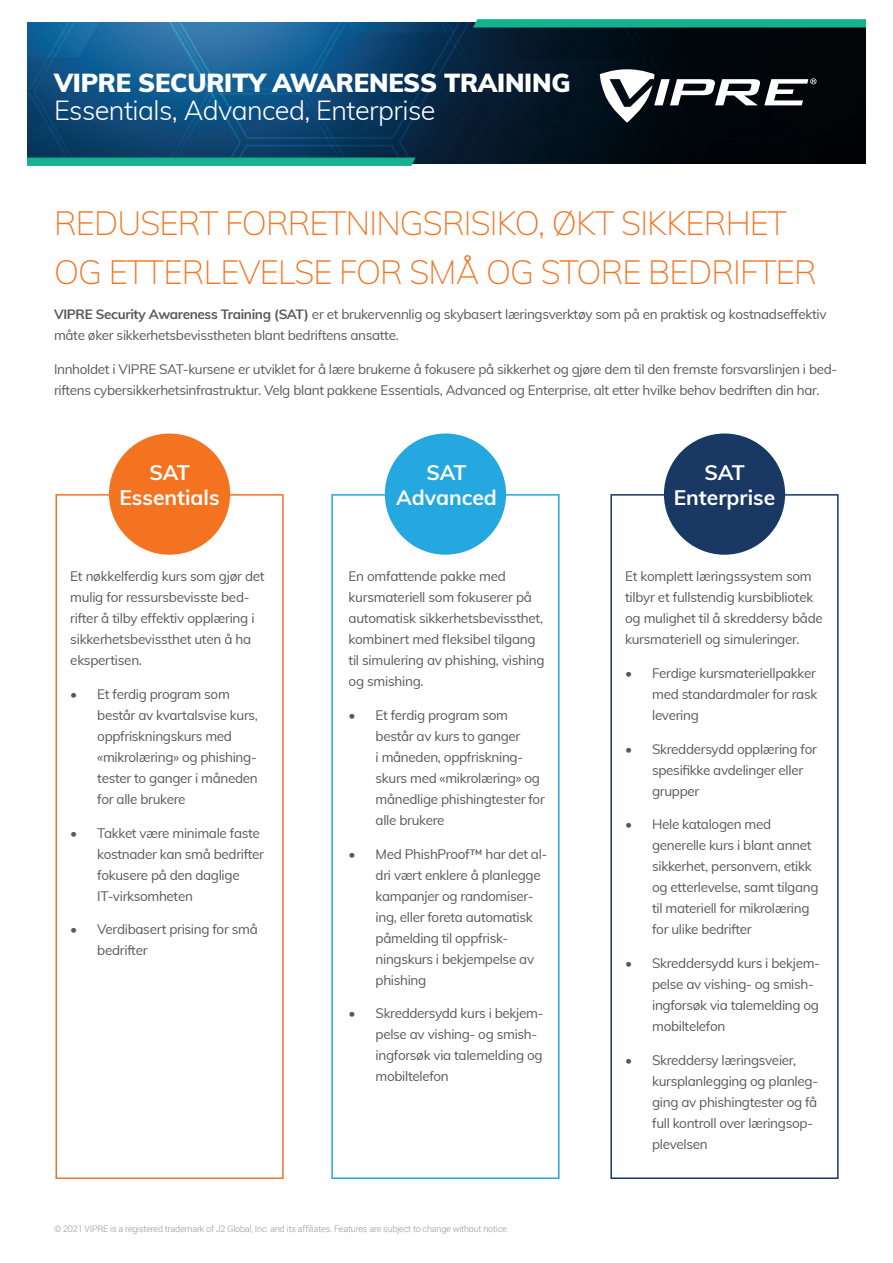
<style>
.page{position:relative;width:893px;height:1263px;background:#fff}
.page>*{position:absolute;margin:0;border:0;box-sizing:border-box;transform-origin:0 0}
.t1{font:200 33px/49.5px "Muli";letter-spacing:-.025em;color:#f47321}
.t2{font:300 27px "Muli";letter-spacing:-.02em;color:#fff}
.t3{font:900 25.5px "Muli";letter-spacing:-.01em;color:#fff}
.t4{font:700 21px "Muli";color:#fff}
.t5{font:13.5px/21px "Muli";letter-spacing:-.025em;color:#57585a}
.t6{font:300 9px "Roboto";letter-spacing:-.02em;color:#939598}
.s1{font-weight:700}
</style>
<div class="page">
<svg style="left:27px;top:22px;width:839px;height:142px;background:#0a3250"></svg>
<svg style="left:473px;top:19px;width:393px;height:9px;background:#16aa89"></svg>
<svg style="left:27px;top:158px;width:389px;height:8px;background:#15b38e"></svg>
<svg style="left:600px;top:69px;width:216px;height:54px"></svg>
<div style="left:56px;top:494px;width:228px;height:685px;border:2px solid #f47323"></div>
<div style="left:110px;top:434px;width:119px;height:120px;background:#f47321;border-radius:50%"></div>
<div style="left:109px;top:433px;width:121px;height:122px;border:2px solid #f47323;border-radius:50%"></div>
<div style="left:331px;top:494px;width:228px;height:685px;border:2px solid #24a6df"></div>
<div style="left:386px;top:434px;width:119px;height:120px;background:#25a7df;border-radius:50%"></div>
<div style="left:385px;top:433px;width:121px;height:122px;border:2px solid #24a6df;border-radius:50%"></div>
<div style="left:610px;top:494px;width:229px;height:685px;border:2px solid #153864"></div>
<div style="left:665px;top:434px;width:119px;height:120px;background:#1a3864;border-radius:50%"></div>
<div style="left:664px;top:433px;width:121px;height:122px;border:2px solid #153864;border-radius:50%"></div>
<h3 class="t3" style="left:54px;top:64px;width:518px">VIPRE SECURITY AWARENESS TRAINING</h3>
<h2 class="t2" style="left:54px;top:91px;width:383px">Essentials, Advanced, Enterprise</h2>
<p class="t1" style="left:54px;top:197px;width:764px">REDUSERT FORRETNINGSRISIKO, ØKT SIKKERHET<br>OG ETTERLEVELSE FOR SMÅ OG STORE BEDRIFTER</p>
<p class="t5" style="left:54px;top:303px;width:774px"><span class="s1">VIPRE Security Awareness Training (SAT)</span> er et brukervennlig og skybasert læringsverktøy som på en praktisk og kostnadseffektiv måte øker sikkerhetsbevisstheten blant bedriftens ansatte.</p>
<p class="t5" style="left:54px;top:358px;width:785px">Innholdet i VIPRE SAT-kursene er utviklet for å lære brukerne å fokusere på sikkerhet og gjøre dem til den fremste forsvarslinjen i bed&shy;riftens cybersikkerhetsinfrastruktur. Velg blant pakkene Essentials, Advanced og Enterprise, alt etter hvilke behov bedriften din har.</p>
<p class="t4" style="left:149px;top:457px;width:42px">SAT</p>
<p class="t4" style="left:119px;top:482px;width:102px">Essentials</p>
<p class="t4" style="left:426px;top:457px;width:42px">SAT</p>
<p class="t4" style="left:396px;top:482px;width:102px">Advanced</p>
<p class="t4" style="left:704px;top:457px;width:42px">SAT</p>
<p class="t4" style="left:674px;top:482px;width:103px">Enterprise</p>
<p class="t5" style="left:70px;top:565px;width:196px">Et nøkkelferdig kurs som gjør det mulig for ressursbevisste bed&shy;rifter å tilby effektiv opplæring i sikkerhetsbevissthet uten å ha ekspertisen.</p>
<p class="t5" style="left:97px;top:683px;width:162px;text-indent:-27px">• Et ferdig program som består av kvartalsvise kurs, oppfriskningskurs med «mikrolæring» og phishing&shy;tester to ganger i måneden for alle brukere</p>
<p class="t5" style="left:97px;top:821px;width:168px;text-indent:-27px">• Takket være minimale faste kostnader kan små bedrifter fokusere på den daglige<br>IT-virksomheten</p>
<p class="t5" style="left:97px;top:918px;width:162px;text-indent:-27px">• Verdibasert prising for små bedrifter</p>
<p class="t5" style="left:349px;top:565px;width:198px">En omfattende pakke med kursmateriell som fokuserer på automatisk sikkerhetsbevissthet, kombinert med fleksibel tilgang til simulering av phishing, vishing og smishing.</p>
<p class="t5" style="left:376px;top:704px;width:171px;text-indent:-27px">• Et ferdig program som består av kurs to ganger<br>i måneden, oppfriskning&shy;skurs med «mikrolæring» og månedlige phishingtester for alle brukere</p>
<p class="t5" style="left:376px;top:842px;width:173px;text-indent:-27px">• Med PhishProof™ har det al&shy;dri vært enklere å planlegge kampanjer og randomiser&shy;ing, eller foreta automatisk påmelding til oppfrisk&shy;ningskurs i bekjempelse av phishing</p>
<p class="t5" style="left:376px;top:1002px;width:169px;text-indent:-27px">• Skreddersydd kurs i bekjem&shy;pelse av vishing- og smish&shy;ingforsøk via talemelding og mobiltelefon</p>
<p class="t5" style="left:625px;top:565px;width:199px">Et komplett læringssystem som tilbyr et fullstendig kursbibliotek og mulighet til å skreddersy både kursmateriell og simuleringer.</p>
<p class="t5" style="left:652px;top:662px;width:167px;text-align:justify;text-indent:-27px">• Ferdige kursmateriellpakker med standardmaler for rask levering</p>
<p class="t5" style="left:652px;top:737px;width:166px;text-indent:-27px">• Skreddersydd opplæring for spesifikke avdelinger eller grupper</p>
<p class="t5" style="left:652px;top:813px;width:168px;text-indent:-27px">• Hele katalogen med generelle kurs i blant annet sikkerhet, personvern, etikk og etterlevelse, samt tilgang til materiell for mikrolæring for ulike bedrifter</p>
<p class="t5" style="left:652px;top:952px;width:169px;text-indent:-27px">• Skreddersydd kurs i bekjem&shy;pelse av vishing- og smish&shy;ingforsøk via talemelding og mobiltelefon</p>
<p class="t5" style="left:652px;top:1049px;width:168px;text-indent:-27px">• Skreddersy læringsveier, kursplanlegging og planleg&shy;ging av phishingtester og få full kontroll over læringsop&shy;plevelsen</p>
<p class="t6" style="left:54px;top:1222px;width:456px">© 2021 VIPRE is a registered trademark of J2 Global, Inc. and its affiliates. Features are subject to change without notice.</p>
</div>
